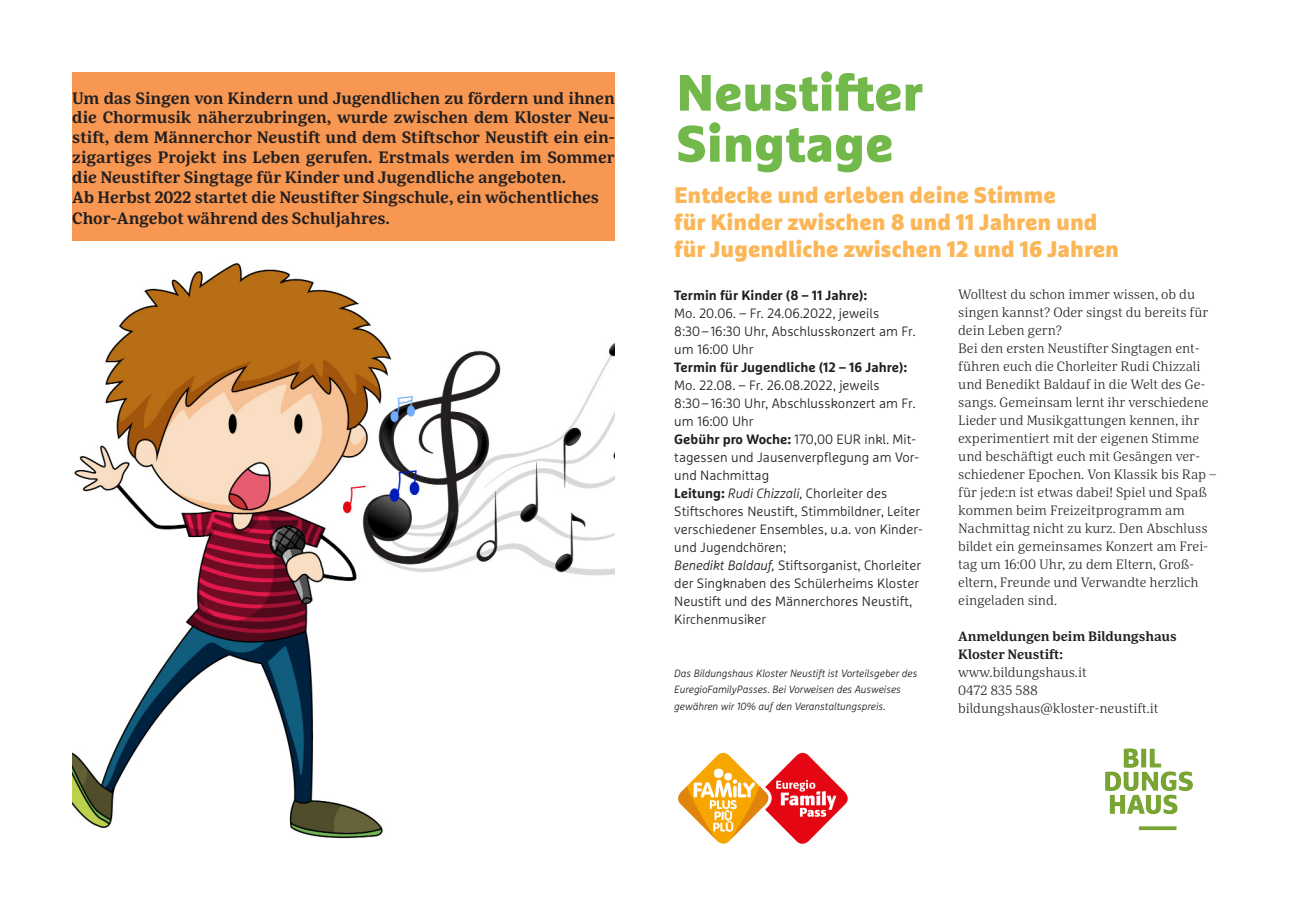
<style>
.page{position:relative;width:1289px;height:919px;background:#fff}
.page>*{position:absolute;margin:0;border:0;box-sizing:border-box;transform-origin:0 0}
.Einf__Abs{font:900 51px "Marselis OT";color:#72b84b}
.Einf__Abs-2{font:900 22.5px "Marselis OT";color:#fbb657}
.t1{font:700 16.5px/19.8px "Marselis Serif OT";color:#231f20;text-align:justify}
.Fließtext_auf_Weiß{font:300 13.5px/18px "Marselis Serif OT";color:#231f20}
.Einf__Abs-3{font:300 13.5px/18px "Marselis OT";color:#231f20}
.Einf__Abs-4{font:700 13.5px "Marselis OT";color:#231f20}
.Fließtext_auf_Weiß-2{font:700 13.5px "Marselis Serif OT";color:#231f20}
.Einf__Abs-5{font:italic 300 10.5px/16.5px "Marselis OT";color:#231f20}
.s1{font-weight:700}
.s2{font-style:italic}
</style>
<div class="page">
<div style="left:72px;top:72px;width:542px;height:168px;background:#f79752"></div>
<img style="left:1105px;top:748px;width:88px;height:83px">
<img style="left:72px;top:262px;width:542px;height:577px">
<img style="left:678px;top:752px;width:170px;height:92px">
<p class="t1" style="left:72px;top:88px;width:544px">Um das Singen von Kindern und Jugendlichen zu fördern und ihnen die Chormusik näherzubringen, wurde zwischen dem Kloster Neu&shy;stift, dem Männerchor Neustift und dem Stiftschor Neustift ein ein&shy;zigartiges Projekt ins Leben gerufen. Erstmals werden im Sommer die Neustifter Singtage für Kinder und Jugendliche angeboten.</p>
<p class="t1" style="left:72px;top:187px;width:528px">Ab Herbst 2022 startet die Neustifter Singschule, ein wöchentliches</p>
<p class="t1" style="left:72px;top:208px;width:319px">Chor-Angebot während des Schuljahres.</p>
<p class="Einf__Abs" style="left:676px;top:60px;width:248px">Neustifter</p>
<p class="Einf__Abs" style="left:676px;top:111px;width:218px">Singtage</p>
<p class="Einf__Abs-2" style="left:674px;top:180px;width:383px">Entdecke und erleben deine Stimme</p>
<p class="Einf__Abs-2" style="left:674px;top:207px;width:425px">für Kinder zwischen 8 und 11 Jahren und</p>
<p class="Einf__Abs-2" style="left:674px;top:234px;width:446px">für Jugendliche zwischen 12 und 16 Jahren</p>
<p class="Einf__Abs-4" style="left:674px;top:286px;width:194px">Termin für Kinder (8 – 11 Jahre):</p>
<p class="Einf__Abs-3" style="left:674px;top:304px;width:243px">Mo. 20.06. – Fr. 24.06.2022, jeweils<br>8:30–16:30 Uhr, Abschlusskonzert am Fr. um 16:00 Uhr</p>
<p class="Einf__Abs-4" style="left:674px;top:358px;width:234px">Termin für Jugendliche (12 – 16 Jahre):</p>
<p class="Einf__Abs-3" style="left:674px;top:376px;width:243px">Mo. 22.08. – Fr. 26.08.2022, jeweils<br>8:30–16:30 Uhr, Abschlusskonzert am Fr. um 16:00 Uhr</p>
<p class="Einf__Abs-3" style="left:674px;top:430px;width:246px"><span class="s1">Gebühr pro Woche:</span> 170,00 EUR inkl. Mit&shy;tagessen und Jausenverpflegung am Vor&shy;und Nachmittag</p>
<p class="Einf__Abs-3" style="left:674px;top:484px;width:250px"><span class="s1">Leitung:</span> <span class="s2">Rudi Chizzali,</span> Chorleiter des Stiftschores Neustift, Stimmbildner, Leiter verschiedener Ensembles, u.a. von Kinder&shy;und Jugendchören;</p>
<p class="Einf__Abs-3" style="left:674px;top:556px;width:248px"><span class="s2">Benedikt Baldauf,</span> Stiftsorganist, Chorleiter der Singknaben des Schülerheims Kloster Neustift und des Männerchores Neustift, Kirchenmusiker</p>
<p class="Fließtext_auf_Weiß" style="left:958px;top:285px;width:252px">Wolltest du schon immer wissen, ob du singen kannst? Oder singst du bereits für dein Leben gern?</p>
<p class="Fließtext_auf_Weiß" style="left:958px;top:339px;width:260px">Bei den ersten Neustifter Singtagen ent&shy;führen euch die Chorleiter Rudi Chizzali und Benedikt Baldauf in die Welt des Ge&shy;sangs. Gemeinsam lernt ihr verschiedene Lieder und Musikgattungen kennen, ihr experimentiert mit der eigenen Stimme und beschäftigt euch mit Gesängen ver&shy;schiedener Epochen. Von Klassik bis Rap – für jede:n ist etwas dabei! Spiel und Spaß kommen beim Freizeitprogramm am Nachmittag nicht zu kurz. Den Abschluss bildet ein gemeinsames Konzert am Frei&shy;tag um 16:00 Uhr, zu dem Eltern, Groß&shy;eltern, Freunde und Verwandte herzlich eingeladen sind.</p>
<p class="Fließtext_auf_Weiß-2" style="left:958px;top:628px;width:220px">Anmeldungen beim Bildungshaus</p>
<p class="Fließtext_auf_Weiß-2" style="left:958px;top:646px;width:106px">Kloster Neustift:</p>
<p class="Fließtext_auf_Weiß" style="left:958px;top:663px;width:130px">www.bildungshaus.it</p>
<p class="Fließtext_auf_Weiß" style="left:958px;top:681px;width:81px">0472 835 588</p>
<p class="Fließtext_auf_Weiß" style="left:958px;top:699px;width:202px">bildungshaus@kloster-neustift.it</p>
<p class="Einf__Abs-5" style="left:674px;top:664px;width:245px">Das Bildungshaus Kloster Neustift ist Vorteilsgeber des<br>EuregioFamilyPasses. Bei Vorweisen des Ausweises gewähren wir 10% auf den Veranstaltungspreis.</p>
</div>
